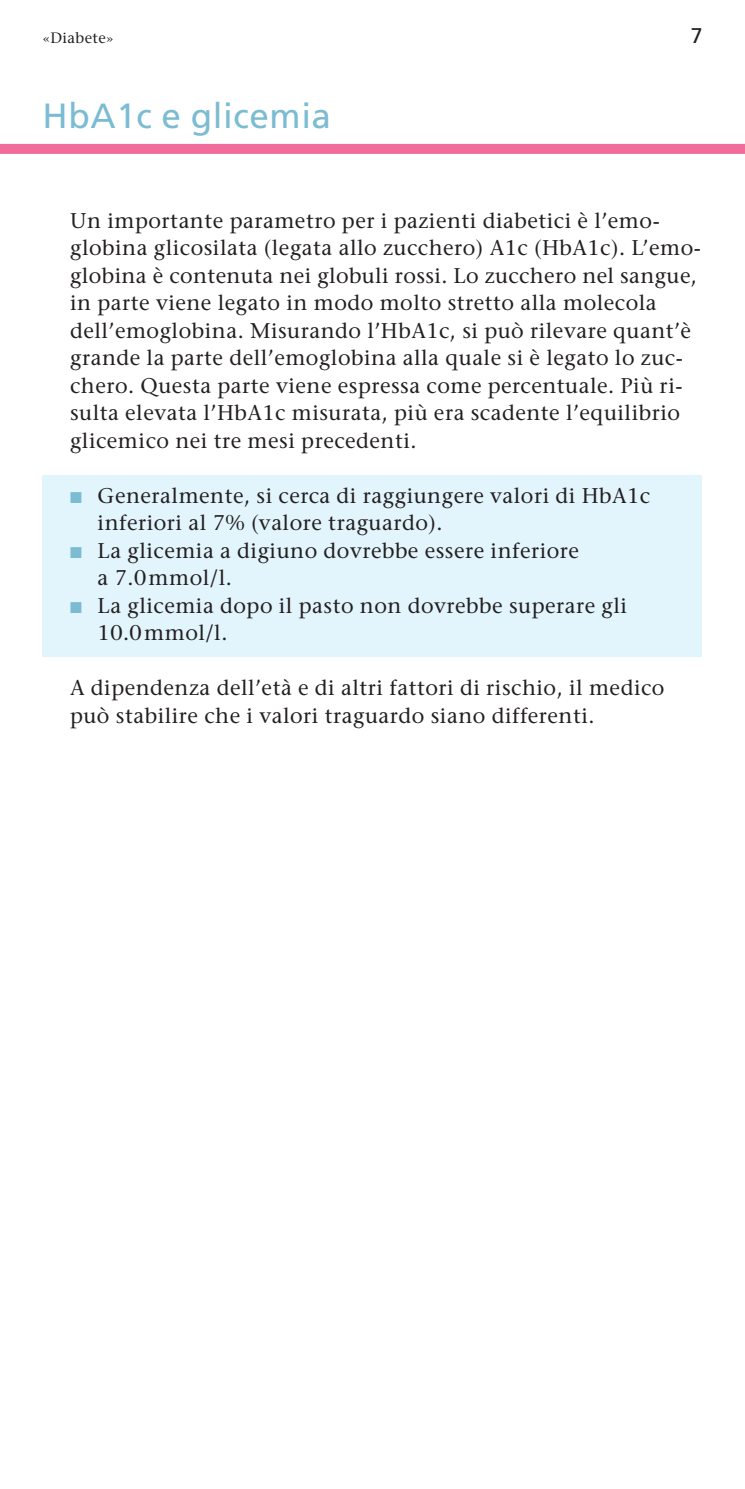
<style>
.page{position:relative;width:745px;height:1489px;background:#fff}
.page>*{position:absolute;margin:0;border:0;box-sizing:border-box;transform-origin:0 0}
.t1{font:35px "Frutiger LT Std";letter-spacing:.015em;color:#7cbcd3}
.t2{font:21.25px/27.5px "Stone Serif";letter-spacing:.025em;color:#231f20}
.t3{font:21.25px "Frutiger LT Std";color:#231f20}
.t4{font:15px "Stone Serif";letter-spacing:.025em;color:#231f20}
.s1{color:#7cbcd3}
</style>
<div class="page">
<div style="left:0;top:144px;width:744px;height:10px;background:#f16c9a"></div>
<div style="left:43px;top:475px;width:659px;height:182px;background:#e2f4fc"></div>
<p class="t4" style="left:43px;top:31px;width:73px">«Diabete»</p>
<p class="t3" style="left:690px;top:27px;width:13px">7</p>
<h1 class="t1" style="left:43px;top:101px;width:290px">HbA1c e glicemia</h1>
<p class="t2" style="left:70px;top:209px;width:632px">Un importante parametro per i pazienti diabetici è l’emo&shy;globina glicosilata (legata allo zucchero) A1c (HbA1c). L’emo&shy;globina è contenuta nei globuli rossi. Lo zucchero nel sangue, in parte viene legato in modo molto stretto alla molecola dell’emoglobina. Misurando l’HbA1c, si può rilevare quant’è grande la parte dell’emoglobina alla quale si è legato lo zuc&shy;chero. Questa parte viene espressa come percentuale. Più ri&shy;sulta elevata l’HbA1c misurata, più era scadente l’equilibrio glicemico nei tre mesi precedenti.</p>
<p class="t2" style="left:98px;top:484px;width:553px;text-indent:-27px"><span class="s1">■</span> Generalmente, si cerca di raggiungere valori di HbA1c inferiori al 7% (valore traguardo).</p>
<p class="t2" style="left:98px;top:539px;width:482px;text-indent:-27px"><span class="s1">■</span> La glicemia a digiuno dovrebbe essere inferiore a 7.0mmol/l.</p>
<p class="t2" style="left:98px;top:594px;width:530px;text-indent:-27px"><span class="s1">■</span> La glicemia dopo il pasto non dovrebbe superare gli<br>10.0mmol/l.</p>
<p class="t2" style="left:70px;top:676px;width:595px">A dipendenza dell’età e di altri fattori di rischio, il medico può stabilire che i valori traguardo siano differenti.</p>
</div>
